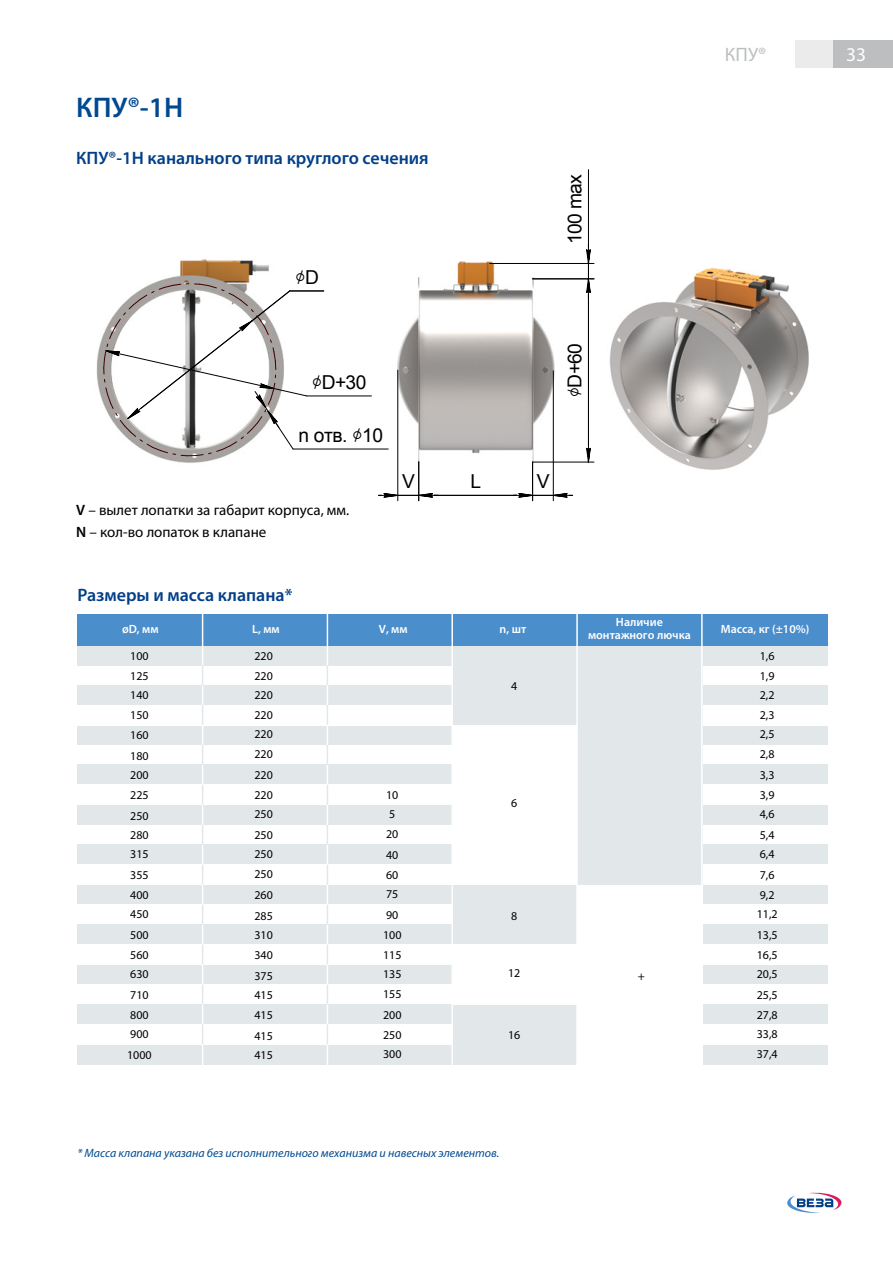
<style>
.page{position:relative;width:893px;height:1263px;background:#fff}
.page>*{position:absolute;margin:0;border:0;box-sizing:border-box;transform-origin:0 0}
.t1{font:600 28.5px "Myriad Pro";color:#004990}
.t2{font:19.5px "Myriad Pro";color:#bcbec0}
.t3{font:19.5px "Myriad Pro";color:#fff}
.t4{font:19.2px "Arial";letter-spacing:-.025em;color:#000}
.t5{font:600 18px "Myriad Pro";color:#023f88}
.t6{font:15px/22.2px "Myriad Pro";color:#000}
.t7{font:12px/19.5px "Myriad Pro";color:#000}
.t8{font:italic 12px "Myriad Pro";color:#004990}
.t9{font:600 12px/13.5px "Myriad Pro";color:#fff;text-align:center}
.s1{font-weight:600}
</style>
<div class="page">
<div style="left:795px;top:40px;width:98px;height:28px;background:#ebebec"></div>
<div style="left:833px;top:40px;width:60px;height:28px;background:#bcbec0"></div>
<svg style="left:787px;top:1192px;width:55px;height:21px"></svg>
<img style="left:96px;top:259px;width:173px;height:204px">
<img style="left:397px;top:261px;width:161px;height:208px">
<img style="left:609px;top:267px;width:200px;height:203px">
<hr style="left:533px;top:462px;width:61px;height:1px;background:#000">
<hr style="left:418px;top:462px;width:1px;height:39px;background:#000">
<hr style="left:398px;top:370px;width:1px;height:131px;background:#000">
<hr style="left:532px;top:462px;width:1px;height:39px;background:#000">
<hr style="left:553px;top:371px;width:1px;height:130px;background:#000">
<hr style="left:533px;top:279px;width:61px;height:1px;background:#000">
<hr style="left:489px;top:263px;width:105px;height:1px;background:#000">
<hr style="left:588px;top:170px;width:1px;height:80px;background:#000">
<hr style="left:293px;top:449px;width:95px;height:1px;background:#000">
<hr style="left:307px;top:396px;width:64px;height:1px;background:#000">
<hr style="left:290px;top:291px;width:34px;height:1px;background:#000">
<hr style="left:419px;top:495px;width:114px;height:1px;background:#000">
<svg style="left:585px;top:447px;width:7px;height:16px"></svg>
<hr style="left:588px;top:279px;width:1px;height:183px;background:#000">
<svg style="left:378px;top:473px;width:60px;height:26px"></svg>
<svg style="left:513px;top:473px;width:60px;height:26px"></svg>
<svg style="left:566px;top:244px;width:26px;height:54px"></svg>
<div style="left:78px;top:645px;width:750px;height:20px;background:#e2e7ea"></div>
<div style="left:78px;top:685px;width:750px;height:20px;background:#e2e7ea"></div>
<div style="left:78px;top:725px;width:750px;height:20px;background:#e2e7ea"></div>
<div style="left:78px;top:765px;width:750px;height:20px;background:#e2e7ea"></div>
<div style="left:78px;top:805px;width:750px;height:20px;background:#e2e7ea"></div>
<div style="left:78px;top:845px;width:750px;height:20px;background:#e2e7ea"></div>
<div style="left:78px;top:885px;width:750px;height:20px;background:#e2e7ea"></div>
<div style="left:78px;top:925px;width:750px;height:20px;background:#e2e7ea"></div>
<div style="left:78px;top:965px;width:750px;height:20px;background:#e2e7ea"></div>
<div style="left:78px;top:944px;width:750px;height:21px;background:#fff"></div>
<div style="left:78px;top:1004px;width:750px;height:21px;background:#e2e7ea"></div>
<div style="left:78px;top:1044px;width:750px;height:20px;background:#e2e7ea"></div>
<div style="left:78px;top:1024px;width:750px;height:20px;background:#fff"></div>
<div style="left:452px;top:645px;width:125px;height:81px;background:#e2e7ea"></div>
<div style="left:452px;top:885px;width:125px;height:59px;background:#e2e7ea"></div>
<div style="left:452px;top:1004px;width:125px;height:60px;background:#e2e7ea"></div>
<div style="left:452px;top:725px;width:125px;height:160px;background:#fff"></div>
<div style="left:578px;top:885px;width:125px;height:179px;background:#fff"></div>
<div style="left:578px;top:645px;width:125px;height:240px;background:#e2e7ea"></div>
<div style="left:452px;top:944px;width:125px;height:60px;background:#fff"></div>
<div style="left:78px;top:614px;width:750px;height:31px;background:#4a8ecc"></div>
<hr style="left:701px;top:614px;width:2px;height:452px;background:#fff">
<hr style="left:576px;top:614px;width:2px;height:452px;background:#fff">
<hr style="left:451px;top:614px;width:2px;height:452px;background:#fff">
<hr style="left:327px;top:614px;width:1px;height:452px;background:#fff">
<hr style="left:202px;top:614px;width:1px;height:452px;background:#fff">
<svg style="left:327px;top:665px;width:1px;height:20px"></svg>
<svg style="left:202px;top:665px;width:1px;height:20px"></svg>
<svg style="left:327px;top:705px;width:1px;height:20px"></svg>
<svg style="left:202px;top:705px;width:1px;height:20px"></svg>
<svg style="left:327px;top:745px;width:1px;height:20px"></svg>
<svg style="left:202px;top:745px;width:1px;height:20px"></svg>
<svg style="left:327px;top:785px;width:1px;height:20px"></svg>
<svg style="left:202px;top:785px;width:1px;height:20px"></svg>
<svg style="left:327px;top:825px;width:1px;height:20px"></svg>
<svg style="left:202px;top:825px;width:1px;height:20px"></svg>
<svg style="left:327px;top:865px;width:1px;height:20px"></svg>
<svg style="left:202px;top:865px;width:1px;height:20px"></svg>
<svg style="left:327px;top:905px;width:1px;height:20px"></svg>
<svg style="left:202px;top:905px;width:1px;height:20px"></svg>
<svg style="left:327px;top:944px;width:1px;height:21px"></svg>
<svg style="left:202px;top:944px;width:1px;height:21px"></svg>
<svg style="left:327px;top:985px;width:1px;height:19px"></svg>
<svg style="left:202px;top:985px;width:1px;height:19px"></svg>
<svg style="left:327px;top:1024px;width:1px;height:20px"></svg>
<svg style="left:202px;top:1024px;width:1px;height:20px"></svg>
<svg style="left:103px;top:268px;width:218px;height:188px"></svg>
<h1 class="t1" style="left:76px;top:89px;width:109px">КПУ®-1Н</h1>
<h3 class="t5" style="left:76px;top:147px;width:354px">КПУ®-1Н канального типа круглого сечения</h3>
<h3 class="t4" style="left:305px;top:264px;width:15px">D</h3>
<h3 class="t4" style="left:562px;top:244px;width:71px;rotate:-90deg">100 max</h3>
<h3 class="t4" style="left:322px;top:370px;width:46px">D+30</h3>
<h3 class="t4" style="left:299px;top:423px;width:86px">n отв. 10</h3>
<p class="t6" style="left:76px;top:498px;width:274px"><span class="s1">V</span> – вылет лопатки за габарит корпуса, мм.<br><span class="s1">N</span> – кол-во лопаток в клапане</p>
<h3 class="t4" style="left:562px;top:388px;width:46px;rotate:-90deg">D+60</h3>
<h3 class="t4" style="left:402px;top:469px;width:14px">V</h3>
<h3 class="t4" style="left:537px;top:469px;width:14px">V</h3>
<h3 class="t4" style="left:470px;top:469px;width:12px">L</h3>
<h3 class="t5" style="left:77px;top:583px;width:217px">Размеры и масса клапана*</h3>
<h2 class="t2" style="left:725px;top:42px;width:43px">КПУ®</h2>
<h2 class="t3" style="left:846px;top:42px;width:22px">33</h2>
<p class="t9" style="left:588px;top:614px;width:104px">Наличие монтажного лючка</p>
<p class="t9" style="left:122px;top:622px;width:38px">øD, мм</p>
<p class="t9" style="left:252px;top:622px;width:29px">L, мм</p>
<p class="t9" style="left:379px;top:622px;width:30px">V, мм</p>
<p class="t9" style="left:500px;top:622px;width:28px">n, шт</p>
<p class="t9" style="left:721px;top:622px;width:90px">Масса, кг (±10%)</p>
<p class="t7" style="left:130px;top:646px;width:20px;line-height:20px;text-align:justify">100<br>125<br>140<br>150<br>160<br>180</p>
<p class="t7" style="left:130px;top:765px;width:20px">200<br>225</p>
<p class="t7" style="left:130px;top:806px;width:20px;text-align:justify">250<br>280<br>315</p>
<p class="t7" style="left:130px;top:865px;width:20px;text-align:justify">355<br>400<br>450</p>
<p class="t7" style="left:130px;top:925px;width:20px;text-align:justify">500<br>560<br>630</p>
<p class="t7" style="left:130px;top:985px;width:20px;text-align:justify">710<br>800<br>900</p>
<p class="t7" style="left:127px;top:1045px;width:26px">1000</p>
<p class="t7" style="left:254px;top:646px;width:20px;text-align:justify">220<br>220<br>220<br>220<br>220<br>220<br>220</p>
<p class="t7" style="left:254px;top:785px;width:20px">220<br>250</p>
<p class="t7" style="left:254px;top:825px;width:20px;text-align:justify">250<br>250<br>250</p>
<p class="t7" style="left:254px;top:884px;width:20px;line-height:21px">260<br>285</p>
<p class="t7" style="left:254px;top:925px;width:20px">310<br>340</p>
<p class="t7" style="left:254px;top:966px;width:20px;text-align:justify">375<br>415<br>415</p>
<p class="t7" style="left:254px;top:1025px;width:20px">415<br>415</p>
<p class="t7" style="left:386px;top:784px;width:14px;line-height:20.2px">10<br>5<br>20<br>40</p>
<p class="t7" style="left:386px;top:865px;width:14px">60<br>75</p>
<p class="t7" style="left:383px;top:905px;width:20px;line-height:20.1px">90<br>100<br>115<br>135<br>155<br>200</p>
<p class="t7" style="left:383px;top:1025px;width:20px">250<br>300</p>
<p class="t7" style="left:511px;top:676px;width:8px">4</p>
<p class="t7" style="left:511px;top:793px;width:8px">6</p>
<p class="t7" style="left:511px;top:906px;width:8px">8</p>
<p class="t7" style="left:508px;top:963px;width:14px">12</p>
<p class="t7" style="left:508px;top:1025px;width:14px">16</p>
<p class="t8" style="left:77px;top:1146px;width:423px">* Масса клапана указана без исполнительного механизма и навесных элементов.</p>
<p class="t7" style="left:638px;top:966px;width:9px">+</p>
<p class="t7" style="left:760px;top:646px;width:16px;text-align:justify">1,6<br>1,9<br>2,2<br>2,3<br>2,5<br>2,8<br>3,3</p>
<p class="t7" style="left:760px;top:785px;width:16px">3,9<br>4,6</p>
<p class="t7" style="left:760px;top:825px;width:16px">5,4<br>6,4</p>
<p class="t7" style="left:757px;top:865px;width:22px">7,6<br>9,2<br>11,2</p>
<p class="t7" style="left:757px;top:925px;width:22px;text-align:justify">13,5<br>16,5<br>20,5</p>
<p class="t7" style="left:757px;top:985px;width:22px;text-align:justify">25,5<br>27,8<br>33,8<br>37,4</p>
</div>
